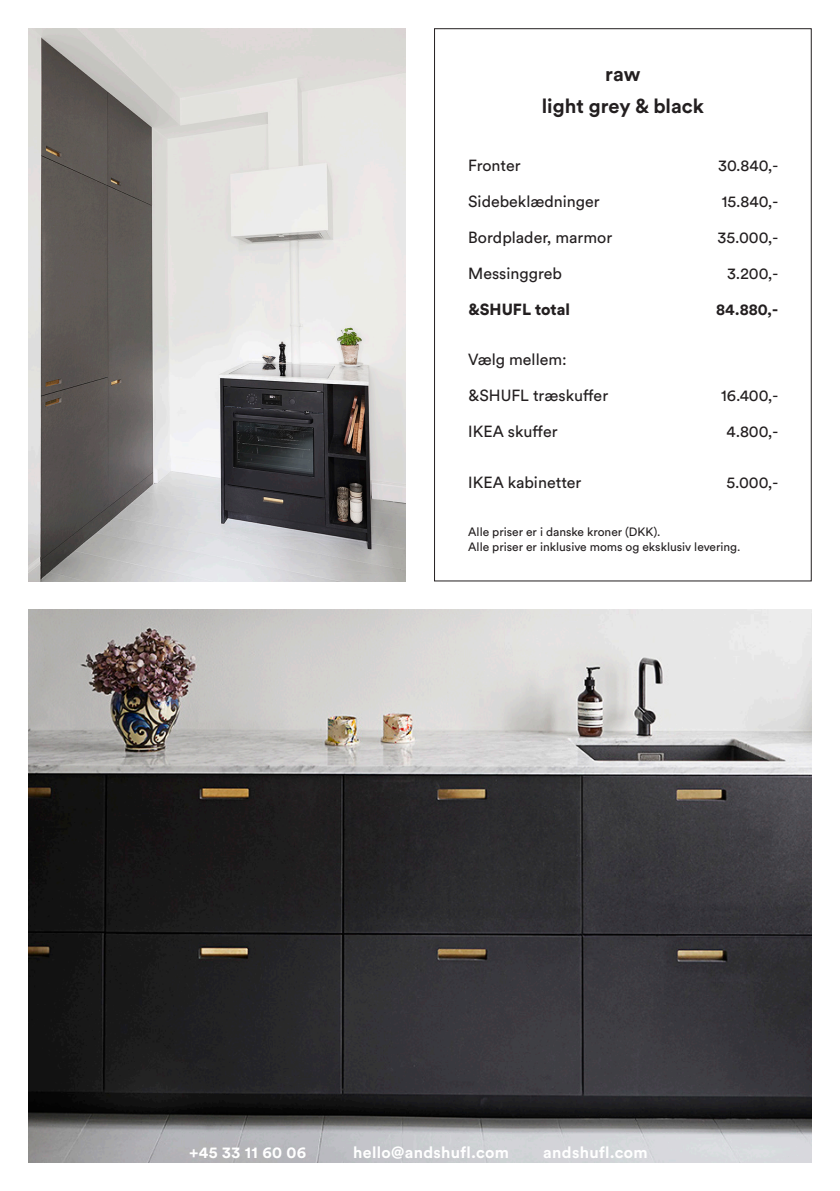
<style>
.page{position:relative;width:840px;height:1191px;background:#fff}
.page>*{position:absolute;margin:0;border:0;box-sizing:border-box;transform-origin:0 0}
.overskrift{font:700 20px "Circular Std";color:#231f20}
.master_normal_tekst{font:16px "Circular Std";color:#231f20}
.Priser{font:16px "Circular Std";color:#231f20}
.t1{font:700 16px "Circular Std";letter-spacing:.02em;color:#fff}
.master_fed_tekst{font:900 16px "Circular Std";color:#231f20}
.Priser-2{font:700 16px "Circular Std";color:#231f20}
.t2{font:12px/14.4px "Circular Std";color:#231f20}
</style>
<div class="page">
<img style="left:28px;top:609px;width:783px;height:553px">
<img style="left:28px;top:28px;width:377px;height:553px">
<p class="overskrift" style="left:605px;top:61px;width:37px">raw</p>
<p class="overskrift" style="left:541px;top:93px;width:164px">light grey &amp; black</p>
<p class="master_normal_tekst" style="left:468px;top:155px;width:54px">Fronter</p>
<p class="master_normal_tekst" style="left:468px;top:191px;width:133px">Sidebeklædninger</p>
<p class="master_normal_tekst" style="left:468px;top:227px;width:145px">Bordplader, marmor</p>
<p class="master_normal_tekst" style="left:468px;top:263px;width:95px">Messinggreb</p>
<p class="master_fed_tekst" style="left:468px;top:298px;width:103px">&amp;SHUFL total</p>
<p class="master_normal_tekst" style="left:468px;top:350px;width:100px">Vælg mellem:</p>
<p class="master_normal_tekst" style="left:468px;top:386px;width:141px">&amp;SHUFL træskuffer</p>
<p class="master_normal_tekst" style="left:468px;top:422px;width:91px">IKEA skuffer</p>
<p class="master_normal_tekst" style="left:468px;top:472px;width:115px">IKEA kabinetter</p>
<p class="Priser" style="left:717px;top:155px;width:62px">30.840,-</p>
<p class="Priser" style="left:721px;top:191px;width:58px">15.840,-</p>
<p class="Priser" style="left:717px;top:227px;width:62px">35.000,-</p>
<p class="Priser" style="left:726px;top:263px;width:53px">3.200,-</p>
<p class="Priser-2" style="left:715px;top:299px;width:64px">84.880,-</p>
<p class="Priser" style="left:720px;top:386px;width:59px">16.400,-</p>
<p class="Priser" style="left:726px;top:422px;width:53px">4.800,-</p>
<p class="Priser" style="left:726px;top:472px;width:53px">5.000,-</p>
<p class="t2" style="left:468px;top:525px;width:274px">Alle priser er i danske kroner (DKK).<br>Alle priser er inklusive moms og eksklusiv levering.</p>
<p class="t1" style="left:189px;top:1142px;width:118px">+45 33 11 60 06</p>
<p class="t1" style="left:353px;top:1142px;width:157px">hello@andshufl.com</p>
<p class="t1" style="left:543px;top:1142px;width:106px">andshufl.com</p>
</div>
